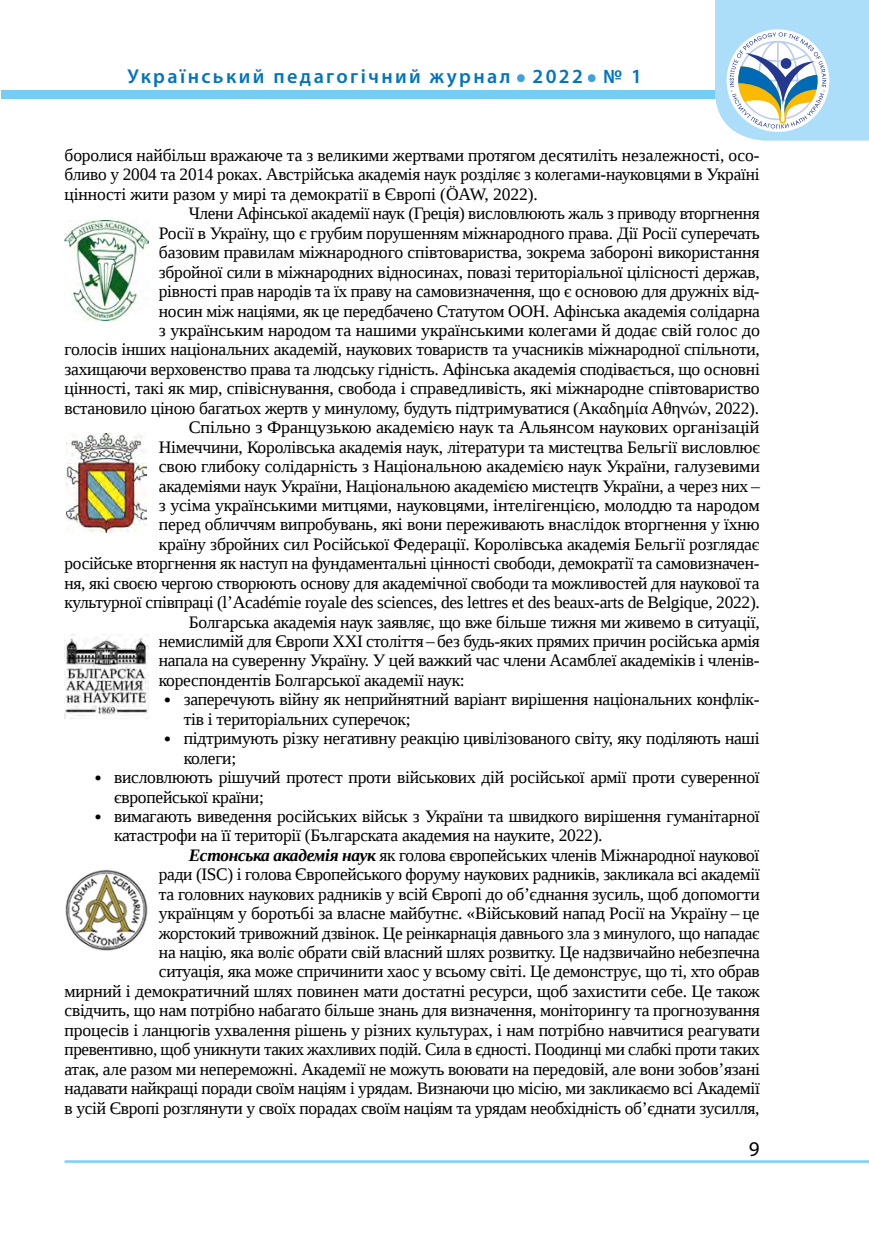
<style>
.page{position:relative;width:869px;height:1241px;background:#fff}
.page>*{position:absolute;margin:0;border:0;box-sizing:border-box;transform-origin:0 0}
.t1{font:600 50.4px "Myriad Pro";color:#3ea3dc}
.t2{font:21px "Myriad Pro";color:#000}
.t3{font:600 20.12px "Myriad Pro";letter-spacing:.12em;color:#0075bf}
.t4{font:17.5px/19.4px "Liberation Serif";letter-spacing:-.015em;color:#000}
.s1{font-size:21px}
.s2{font-weight:700;font-style:italic}
</style>
<div class="page">
<hr style="left:64px;top:1159px;width:804px;height:3px;background:#83d0f5">
<div style="left:1px;top:90px;width:867px;height:8px;background:#75ccf4"></div>
<svg style="left:714px;top:0;width:154px;height:141px"></svg>
<img style="left:65px;top:221px;width:83px;height:99px">
<img style="left:67px;top:433px;width:79px;height:99px">
<img style="left:64px;top:634px;width:85px;height:84px">
<img style="left:65px;top:869px;width:83px;height:81px">
<p class="t3" style="left:127px;top:64px;width:384px">Український педагогічний журнал</p>
<h1 class="t1" style="left:514px;top:33px;width:13px">.</h1>
<p class="t3" style="left:532px;top:64px;width:52px">2022</p>
<h1 class="t1" style="left:585px;top:33px;width:13px">.</h1>
<p class="t3" style="left:603px;top:64px;width:40px">№ 1</p>
<p class="t4" style="left:64px;top:145px;width:696px">боролися найбільш вражаюче та з великими жертвами протягом десятиліть незалежності, осо-</p>
<p class="t4" style="left:64px;top:165px;width:696px">бливо у 2004 та 2014 роках. Австрійська академія наук розділяє з колегами-науковцями в Україні</p>
<p class="t4" style="left:64px;top:184px;width:474px">цінності жити разом у мирі та демократії в Європі (ÖAW, 2022).</p>
<p class="t4" style="left:189px;top:204px;width:572px">Члени Афінської академії наук (Греція) висловлюють жаль з приводу вторгнення</p>
<p class="t4" style="left:159px;top:223px;width:602px">Росії в Україну, що є грубим порушенням міжнародного права. Дії Росії суперечать</p>
<p class="t4" style="left:159px;top:242px;width:602px">базовим правилам міжнародного співтовариства, зокрема забороні використання</p>
<p class="t4" style="left:159px;top:262px;width:602px">збройної сили в міжнародних відносинах, повазі територіальної цілісності держав,</p>
<p class="t4" style="left:159px;top:281px;width:602px">рівності прав народів та їх праву на самовизначення, що є основою для дружніх від-</p>
<p class="t4" style="left:159px;top:301px;width:602px">носин між націями, як це передбачено Статутом ООН. Афінська академія солідарна</p>
<p class="t4" style="left:159px;top:320px;width:602px">з українським народом та нашими українськими колегами й додає свій голос до</p>
<p class="t4" style="left:64px;top:340px;width:696px">голосів інших національних академій, наукових товариств та учасників міжнародної спільноти,</p>
<p class="t4" style="left:64px;top:359px;width:696px">захищаючи верховенство права та людську гідність. Афінська академія сподівається, що основні</p>
<p class="t4" style="left:64px;top:378px;width:696px">цінності, такі як мир, співіснування, свобода і справедливість, які міжнародне співтовариство</p>
<p class="t4" style="left:64px;top:398px;width:695px">встановило ціною багатьох жертв у минулому, будуть підтримуватися (Aκαδημία Aθηνών, 2022).</p>
<p class="t4" style="left:189px;top:417px;width:572px">Спільно з Французькою академією наук та Альянсом наукових організацій</p>
<p class="t4" style="left:159px;top:437px;width:602px">Німеччини, Королівська академія наук, літератури та мистецтва Бельгії висловлює</p>
<p class="t4" style="left:159px;top:456px;width:602px">свою глибоку солідарність з Національною академією наук України, галузевими</p>
<p class="t4" style="left:159px;top:476px;width:602px">академіями наук України, Національною академією мистецтв України, а через них –</p>
<p class="t4" style="left:159px;top:495px;width:602px">з усіма українськими митцями, науковцями, інтелігенцією, молоддю та народом</p>
<p class="t4" style="left:159px;top:514px;width:602px">перед обличчям випробувань, які вони переживають внаслідок вторгнення у їхню</p>
<p class="t4" style="left:159px;top:534px;width:601px">країну збройних сил Російської Федерації. Королівська академія Бельгії розглядає</p>
<p class="t4" style="left:64px;top:553px;width:696px">російське вторгнення як наступ на фундаментальні цінності свободи, демократії та самовизначен-</p>
<p class="t4" style="left:64px;top:573px;width:696px">ня, які своєю чергою створюють основу для академічної свободи та можливостей для наукової та</p>
<p class="t4" style="left:64px;top:592px;width:696px">культурної співпраці (l’Académie royale des sciences, des lettres et des beaux-arts de Belgique, 2022).</p>
<p class="t4" style="left:189px;top:612px;width:572px">Болгарська академія наук заявляє, що вже більше тижня ми живемо в ситуації,</p>
<p class="t4" style="left:159px;top:631px;width:602px">немислимій для Європи ХХІ століття – без будь-яких прямих причин російська армія</p>
<p class="t4" style="left:159px;top:650px;width:602px">напала на суверенну Україну. У цей важкий час члени Асамблеї академіків і членів-</p>
<p class="t4" style="left:159px;top:670px;width:307px">кореспондентів Болгарської академії наук:</p>
<p class="t4" style="left:184px;top:689px;width:577px;text-indent:-20px"><span class="s1">•</span> заперечують війну як неприйнятний варіант вирішення національних конфлік&shy;тів і територіальних суперечок;</p>
<p class="t4" style="left:184px;top:728px;width:577px;text-indent:-20px"><span class="s1">•</span> підтримують різку негативну реакцію цивілізованого світу, яку поділяють наші колеги;</p>
<p class="t4" style="left:114px;top:767px;width:646px;text-indent:-20px"><span class="s1">•</span> висловлюють рішучий протест проти військових дій російської армії проти суверенної європейської країни;</p>
<p class="t4" style="left:94px;top:806px;width:666px"><span class="s1">•</span> вимагають виведення російських військ з України та швидкого вирішення гуманітарної</p>
<p class="t4" style="left:114px;top:825px;width:489px">катастрофи на її території (Българската академия на науките, 2022).</p>
<p class="t4" style="left:189px;top:845px;width:572px"><span class="s2">Естонська академія наук</span> як голова європейських членів Міжнародної наукової</p>
<p class="t4" style="left:159px;top:864px;width:602px">ради (ISC) і голова Європейського форуму наукових радників, закликала всі академії</p>
<p class="t4" style="left:159px;top:883px;width:602px">та головних наукових радників у всій Європі до об’єднання зусиль, щоб допомогти</p>
<p class="t4" style="left:159px;top:903px;width:602px">українцям у боротьбі за власне майбутнє. «Військовий напад Росії на Україну – це</p>
<p class="t4" style="left:159px;top:922px;width:602px">жорстокий тривожний дзвінок. Це реінкарнація давнього зла з минулого, що нападає</p>
<p class="t4" style="left:159px;top:942px;width:602px">на націю, яка воліє обрати свій власний шлях розвитку. Це надзвичайно небезпечна</p>
<p class="t4" style="left:159px;top:961px;width:602px">ситуація, яка може спричинити хаос у всьому світі. Це демонструє, що ті, хто обрав</p>
<p class="t4" style="left:64px;top:981px;width:696px">мирний і демократичний шлях повинен мати достатні ресурси, щоб захистити себе. Це також</p>
<p class="t4" style="left:64px;top:1000px;width:696px">свідчить, що нам потрібно набагато більше знань для визначення, моніторингу та прогнозування</p>
<p class="t4" style="left:64px;top:1019px;width:696px">процесів і ланцюгів ухвалення рішень у різних культурах, і нам потрібно навчитися реагувати</p>
<p class="t4" style="left:64px;top:1039px;width:696px">превентивно, щоб уникнути таких жахливих подій. Сила в єдності. Поодинці ми слабкі проти таких</p>
<p class="t4" style="left:64px;top:1058px;width:696px">атак, але разом ми непереможні. Академії не можуть воювати на передовій, але вони зобов’язані</p>
<p class="t4" style="left:64px;top:1078px;width:696px">надавати найкращі поради своїм націям і урядам. Визнаючи цю місію, ми закликаємо всі Академії</p>
<p class="t4" style="left:64px;top:1097px;width:696px">в усій Європі розглянути у своїх порадах своїм націям та урядам необхідність об’єднати зусилля,</p>
<p class="t2" style="left:748px;top:1135px;width:12px">9</p>
</div>
